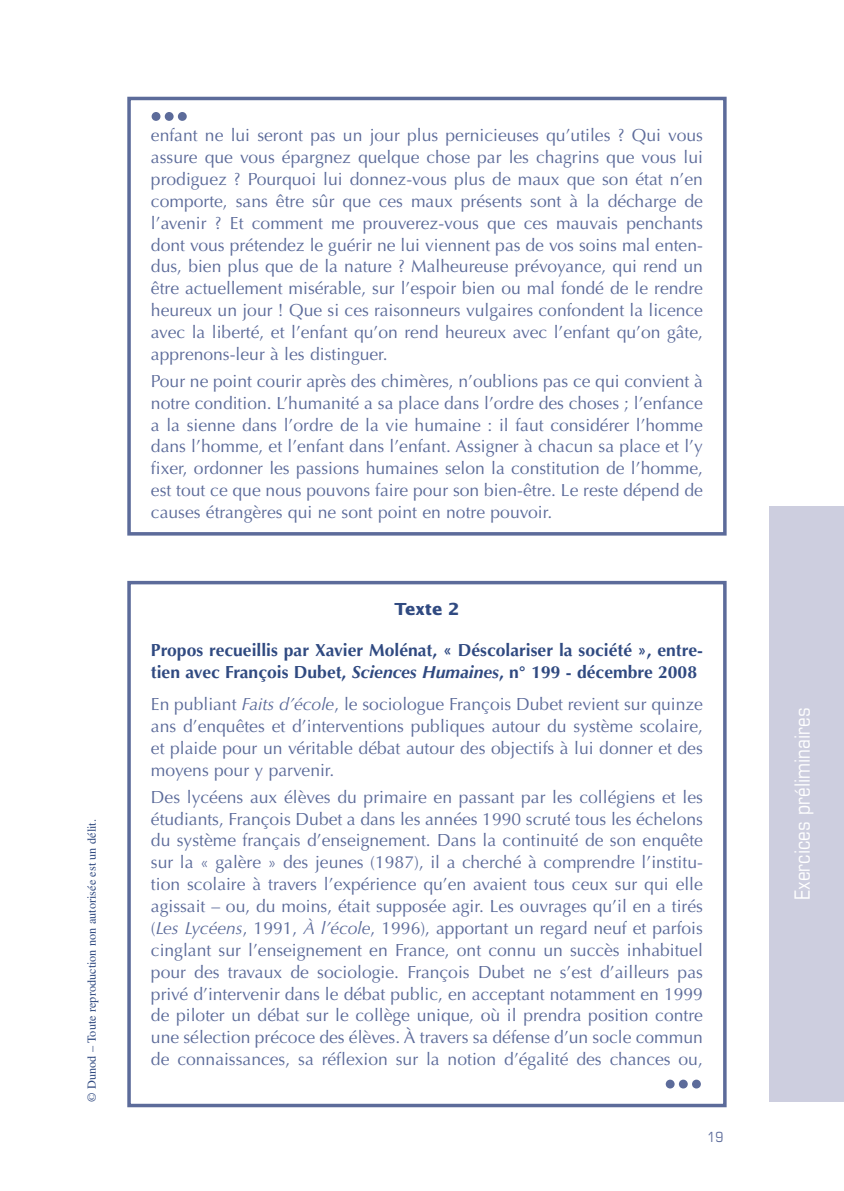
<style>
.page{position:relative;width:844px;height:1191px;background:#fff}
.page>*{position:absolute;margin:0;border:0;box-sizing:border-box;transform-origin:0 0}
.t1{font:700 52.5px "Times LT Std";color:#5c6b9a}
.t2{font:condensed 21px "Eurostile LT Std";color:#fff}
.t3{font:17.5px/21.9px "Optima LT Std";color:#5c6b9a;text-align:justify}
.t4{font:700 17.5px/21.9px "Optima LT Std";color:#304a81}
.t5{font:700 16.62px "Lucida Sans Std";color:#304a81}
.t6{font:condensed 14px "Eurostile LT Std";color:#5c6b9a}
.t7{font:12.25px "Times LT Std";color:#304a81}
.s1{font-style:italic}
</style>
<div class="page">
<div style="left:769px;top:506px;width:74px;height:595px;background:#cdcedf"></div>
<div style="left:127px;top:97px;width:599px;height:438px;border:4px solid #5c6b9a"></div>
<div style="left:127px;top:581px;width:599px;height:526px;border:4px solid #5c6b9a"></div>
<p class="t7" style="left:85px;top:1101px;width:284px;rotate:-90deg">© Dunod – Toute reproduction non autorisée est un délit.</p>
<p class="t1" style="left:149px;top:71px;width:41px">...</p>
<p class="t3" style="left:151px;top:124px;width:553px">enfant ne lui seront pas un jour plus pernicieuses qu’utiles ? Qui vous assure que vous épargnez quelque chose par les chagrins que vous lui prodiguez ? Pourquoi lui donnez-vous plus de maux que son état n’en comporte, sans être sûr que ces maux présents sont à la décharge de l’avenir ? Et comment me prouverez-vous que ces mauvais penchants dont vous prétendez le guérir ne lui viennent pas de vos soins mal enten&shy;dus, bien plus que de la nature ? Malheureuse prévoyance, qui rend un être actuellement misérable, sur l’espoir bien ou mal fondé de le rendre heureux un jour ! Que si ces raisonneurs vulgaires confondent la licence avec la liberté, et l’enfant qu’on rend heureux avec l’enfant qu’on gâte, apprenons-leur à les distinguer.</p>
<p class="t3" style="left:151px;top:370px;width:553px">Pour ne point courir après des chimères, n’oublions pas ce qui convient à notre condition. L’humanité a sa place dans l’ordre des choses ; l’enfance a la sienne dans l’ordre de la vie humaine : il faut considérer l’homme dans l’homme, et l’enfant dans l’enfant. Assigner à chacun sa place et l’y fixer, ordonner les passions humaines selon la constitution de l’homme, est tout ce que nous pouvons faire pour son bien-être. Le reste dépend de causes étrangères qui ne sont point en notre pouvoir.</p>
<p class="t5" style="left:394px;top:599px;width:66px">Texte 2</p>
<p class="t4" style="left:151px;top:639px;width:553px">Propos recueillis par Xavier Molénat, « Déscolariser la société », entre&shy;tien avec François Dubet, <span class="s1">Sciences Humaines</span>, n° 199 - décembre 2008</p>
<p class="t3" style="left:151px;top:693px;width:553px">En publiant <span class="s1">Faits d’école</span>, le sociologue François Dubet revient sur quinze ans d’enquêtes et d’interventions publiques autour du système scolaire, et plaide pour un véritable débat autour des objectifs à lui donner et des moyens pour y parvenir.</p>
<p class="t3" style="left:151px;top:786px;width:553px">Des lycéens aux élèves du primaire en passant par les collégiens et les étudiants, François Dubet a dans les années 1990 scruté tous les échelons du système français d’enseignement. Dans la continuité de son enquête sur la « galère » des jeunes (1987), il a cherché à comprendre l’institu&shy;tion scolaire à travers l’expérience qu’en avaient tous ceux sur qui elle agissait – ou, du moins, était supposée agir. Les ouvrages qu’il en a tirés (<span class="s1">Les Lycéens</span>, 1991, <span class="s1">À l’école</span>, 1996), apportant un regard neuf et parfois cinglant sur l’enseignement en France, ont connu un succès inhabituel pour des travaux de sociologie. François Dubet ne s’est d’ailleurs pas privé d’intervenir dans le débat public, en acceptant notamment en 1999 de piloter un débat sur le collège unique, où il prendra position contre une sélection précoce des élèves. À travers sa défense d’un socle commun de connaissances, sa réflexion sur la notion d’égalité des chances ou,</p>
<p class="t1" style="left:663px;top:1038px;width:41px">...</p>
<p class="t6" style="left:707px;top:1128px;width:17px">19</p>
<p class="t2" style="left:789px;top:900px;width:194px;rotate:-90deg">Exercices préliminaires</p>
</div>
